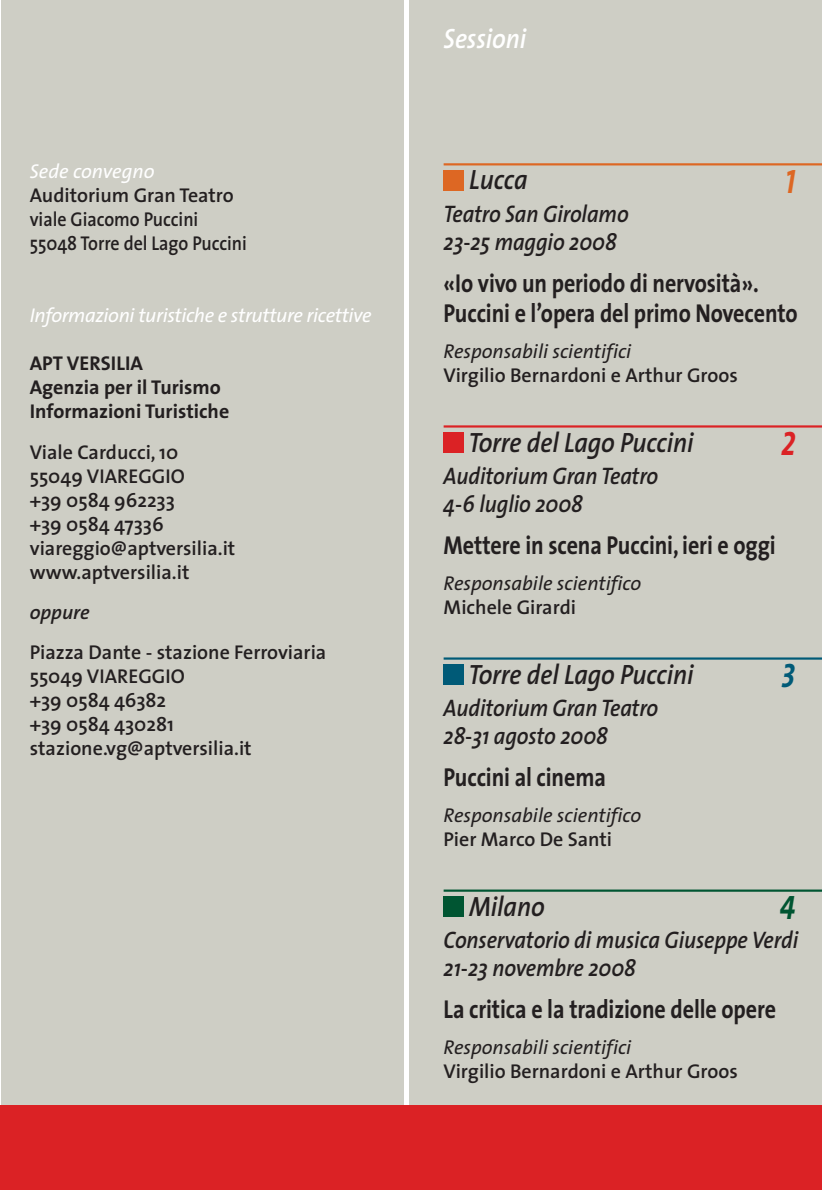
<style>
.page{position:relative;width:822px;height:1190px;background:#fff}
.page>*{position:absolute;margin:0;border:0;box-sizing:border-box;transform-origin:0 0}
.t1{font:italic 34px "The Sans Bold Caps";color:#dd6723;scale:.85 1}
.t2{font:italic 34px "The Sans Bold Caps";color:#db2225;scale:.85 1}
.t3{font:italic 34px "The Sans Bold Caps";color:#005a77;scale:.85 1}
.t4{font:italic 34px "The Sans Bold Caps";color:#005532;scale:.85 1}
.t5{font:italic 600 28px "The Sans";letter-spacing:-.005em;color:#231f20;scale:.9 1}
.t6{font:italic 600 28px "The Sans";letter-spacing:-.005em;color:#fff;scale:.9 1}
.t7{font:700 26px/30px "The Sans";letter-spacing:-.005em;color:#231f20;scale:.85 1}
.t8{font:italic 600 24px/28px "The Sans";letter-spacing:-.005em;color:#231f20;scale:.9 1}
.t9{font:600 20px/24px "The Sans";color:#231f20}
.t10{font:italic 20px "The Sans";color:#231f20}
.t11{font:700 20px/24px "The Sans";color:#231f20}
.t12{font:italic 20px "The Sans";letter-spacing:-.02em;color:#fff}
.t13{font:italic 20px "The Sans";color:#fff}
.t14{font:italic 600 20px "The Sans";color:#231f20}
</style>
<div class="page">
<div style="left:1px;top:0;width:403px;height:1172px;background:#cecec5"></div>
<div style="left:410px;top:0;width:412px;height:1172px;background:#cecec5"></div>
<div style="left:0;top:1104px;width:822px;height:85px;background:#db2225"></div>
<hr style="left:444px;top:163px;width:378px;height:2px;background:#dd6723">
<div style="left:444px;top:170px;width:20px;height:20px;background:#dd6723"></div>
<hr style="left:444px;top:425px;width:378px;height:2px;background:#db2225">
<div style="left:444px;top:432px;width:20px;height:20px;background:#db2225"></div>
<hr style="left:444px;top:657px;width:378px;height:2px;background:#005a77">
<div style="left:444px;top:664px;width:20px;height:20px;background:#005a77"></div>
<hr style="left:444px;top:889px;width:378px;height:2px;background:#005532">
<div style="left:444px;top:896px;width:20px;height:20px;background:#005532"></div>
<p class="t13" style="left:30px;top:155px;width:126px">Sede convegno</p>
<p class="t9" style="left:30px;top:183px;width:219px">Auditorium Gran Teatro viale Giacomo Puccini<br>55048 Torre del Lago Puccini</p>
<p class="t12" style="left:30px;top:299px;width:344px">Informazioni turistiche e strutture ricettive</p>
<p class="t11" style="left:30px;top:351px;width:201px">APT VERSILIA<br>Agenzia per il Turismo<br>Informazioni Turistiche</p>
<p class="t9" style="left:30px;top:439px;width:207px">Viale Carducci, 10<br>55049 VIAREGGIO<br>+39 0584 962233<br>+39 0584 47336 viareggio@aptversilia.it www.aptversilia.it</p>
<p class="t14" style="left:30px;top:595px;width:62px">oppure</p>
<p class="t9" style="left:30px;top:639px;width:298px">Piazza Dante - stazione Ferroviaria<br>55049 VIAREGGIO<br>+39 0584 46382<br>+39 0584 430281 stazione.vg@aptversilia.it</p>
<h2 class="t6" style="left:444px;top:15px;width:93px">Sessioni</h2>
<h1 class="t1" style="left:785px;top:153px;width:13px">1</h1>
<h2 class="t5" style="left:469px;top:157px;width:66px">Lucca</h2>
<p class="t8" style="left:444px;top:199px;width:207px">Teatro San Girolamo<br>23-25 maggio 2008</p>
<h3 class="t7" style="left:444px;top:267px;width:418px">«Io vivo un periodo di nervosità».<br>Puccini e l’opera del primo Novecento</h3>
<p class="t10" style="left:444px;top:334px;width:189px">Responsabili scientifici</p>
<p class="t9" style="left:444px;top:362px;width:296px">Virgilio Bernardoni e Arthur Groos</p>
<h2 class="t5" style="left:468px;top:418px;width:252px">Torre del Lago Puccini</h2>
<p class="t8" style="left:444px;top:460px;width:240px">Auditorium Gran Teatro<br>4-6 luglio 2008</p>
<h3 class="t7" style="left:444px;top:529px;width:392px">Mettere in scena Puccini, ieri e oggi</h3>
<p class="t10" style="left:444px;top:566px;width:199px">Responsabile scientifico</p>
<p class="t9" style="left:444px;top:594px;width:134px">Michele Girardi</p>
<h1 class="t2" style="left:781px;top:415px;width:18px">2</h1>
<h2 class="t5" style="left:468px;top:650px;width:252px">Torre del Lago Puccini</h2>
<p class="t8" style="left:444px;top:692px;width:240px">Auditorium Gran Teatro<br>28-31 agosto 2008</p>
<h3 class="t7" style="left:444px;top:761px;width:193px">Puccini al cinema</h3>
<p class="t10" style="left:444px;top:798px;width:199px">Responsabile scientifico</p>
<p class="t9" style="left:444px;top:826px;width:170px">Pier Marco De Santi</p>
<h1 class="t3" style="left:782px;top:646px;width:17px">3</h1>
<h2 class="t5" style="left:469px;top:882px;width:85px">Milano</h2>
<p class="t8" style="left:444px;top:924px;width:396px">Conservatorio di musica Giuseppe Verdi<br>21-23 novembre 2008</p>
<h3 class="t7" style="left:444px;top:993px;width:393px">La critica e la tradizione delle opere</h3>
<p class="t10" style="left:444px;top:1030px;width:189px">Responsabili scientifici</p>
<p class="t9" style="left:444px;top:1058px;width:296px">Virgilio Bernardoni e Arthur Groos</p>
<h1 class="t4" style="left:779px;top:878px;width:20px">4</h1>
</div>
